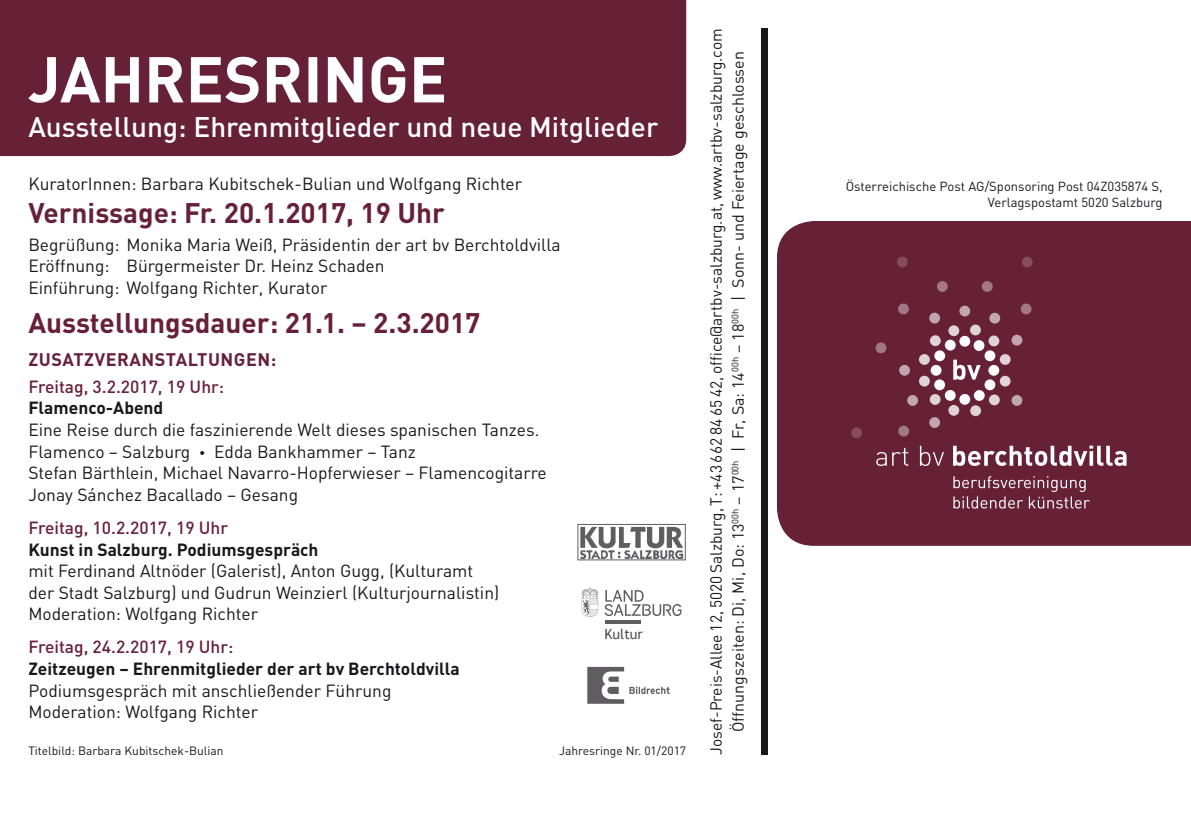
<style>
.page{position:relative;width:1191px;height:840px;background:#fff}
.page>*{position:absolute;margin:0;border:0;box-sizing:border-box;transform-origin:0 0}
.t1{font:700 28px "DIN";color:#672137}
.t2{font:500 28px "DIN";color:#fff}
.t3{font:700 18px "DIN";letter-spacing:.03em;color:#672137}
.t4{font:17.4px/21.6px "DIN";color:#1a171c}
.t5{font:700 17.4px "DIN";color:#1a171c}
.t6{font:500 17.4px "DIN";color:#672137}
.t7{font:16px/22px "DIN";color:#1a171c;text-align:center}
.t8{font:14px "Trebuchet MS";color:#000}
.t9{font:13px/16px "DIN";color:#1a171c;text-align:right}
.t10{font:12px "DIN";color:#1a171c}
.s1{font-size:12px}
</style>
<div class="page">
<div style="left:777px;top:221px;width:414px;height:324px;background:#672137"></div>
<div style="left:959px;top:335px;width:11px;height:11px;background:#fff;border-radius:50%"></div>
<div style="left:959px;top:394px;width:11px;height:10px;background:#fff;border-radius:50%"></div>
<div style="left:944px;top:390px;width:11px;height:10px;background:#fff;border-radius:50%"></div>
<div style="left:934px;top:379px;width:11px;height:11px;background:#fff;border-radius:50%"></div>
<div style="left:930px;top:364px;width:11px;height:11px;background:#fff;border-radius:50%"></div>
<div style="left:934px;top:350px;width:11px;height:11px;background:#fff;border-radius:50%"></div>
<div style="left:945px;top:339px;width:10px;height:11px;background:#fff;border-radius:50%"></div>
<div style="left:988px;top:364px;width:11px;height:11px;background:#fff;border-radius:50%"></div>
<div style="left:984px;top:350px;width:11px;height:11px;background:#fff;border-radius:50%"></div>
<div style="left:973px;top:340px;width:11px;height:11px;background:#fff;border-radius:50%"></div>
<svg style="left:970px;top:324px;width:11px;height:11px"></svg>
<div style="left:974px;top:390px;width:10px;height:10px;background:#fff;border-radius:50%"></div>
<div style="left:984px;top:379px;width:11px;height:11px;background:#fff;border-radius:50%"></div>
<svg style="left:981px;top:281px;width:11px;height:11px"></svg>
<div style="left:898px;top:303px;width:11px;height:11px;background:#a37886;border-radius:50%"></div>
<svg style="left:875px;top:342px;width:11px;height:11px"></svg>
<div style="left:929px;top:394px;width:11px;height:10px;background:#e0d2d7;border-radius:50%"></div>
<div style="left:919px;top:354px;width:10px;height:10px;background:#e0d2d7;border-radius:50%"></div>
<div style="left:930px;top:335px;width:10px;height:11px;background:#e0d2d7;border-radius:50%"></div>
<div style="left:999px;top:354px;width:11px;height:10px;background:#e0d2d7;border-radius:50%"></div>
<svg style="left:988px;top:335px;width:11px;height:11px"></svg>
<svg style="left:898px;top:425px;width:11px;height:11px"></svg>
<svg style="left:899px;top:364px;width:11px;height:11px"></svg>
<div style="left:929px;top:417px;width:11px;height:10px;background:#c2a6af;border-radius:50%"></div>
<svg style="left:929px;top:312px;width:11px;height:11px"></svg>
<svg style="left:1011px;top:334px;width:11px;height:11px"></svg>
<svg style="left:989px;top:312px;width:11px;height:11px"></svg>
<svg style="left:1021px;top:256px;width:11px;height:11px"></svg>
<div style="left:851px;top:427px;width:11px;height:11px;background:#844c5e;border-radius:50%"></div>
<svg style="left:948px;top:404px;width:11px;height:11px"></svg>
<div style="left:907px;top:395px;width:11px;height:10px;background:#c2a6af;border-radius:50%"></div>
<div style="left:1011px;top:395px;width:11px;height:10px;background:#c2a6af;border-radius:50%"></div>
<svg style="left:1020px;top:303px;width:11px;height:11px"></svg>
<svg style="left:948px;top:325px;width:11px;height:11px"></svg>
<div style="left:919px;top:375px;width:10px;height:11px;background:#e0d2d7;border-radius:50%"></div>
<svg style="left:959px;top:305px;width:11px;height:11px"></svg>
<svg style="left:999px;top:375px;width:11px;height:11px"></svg>
<div style="left:989px;top:394px;width:10px;height:11px;background:#e0d2d7;border-radius:50%"></div>
<div style="left:970px;top:405px;width:11px;height:11px;background:#e0d2d7;border-radius:50%"></div>
<div style="left:937px;top:281px;width:10px;height:11px;background:#a37886;border-radius:50%"></div>
<div style="left:897px;top:256px;width:10px;height:11px;background:#844c5e;border-radius:50%"></div>
<svg style="left:953px;top:359px;width:27px;height:20px"></svg>
<svg style="left:876px;top:452px;width:10px;height:13px"></svg>
<svg style="left:892px;top:447px;width:16px;height:18px"></svg>
<svg style="left:920px;top:445px;width:24px;height:20px"></svg>
<svg style="left:953px;top:445px;width:173px;height:20px"></svg>
<svg style="left:953px;top:476px;width:136px;height:32px;background:#814759"></svg>
<div style="left:761px;top:28px;width:7px;height:726px;background:#1a171c"></div>
<div style="left:0;top:0;width:686px;height:156px;background:#672137"></div>
<img style="left:580px;top:526px;width:103px;height:32px">
<svg style="left:587px;top:666px;width:82px;height:37px"></svg>
<svg style="left:581px;top:587px;width:17px;height:29px"></svg>
<hr style="left:605px;top:620px;width:35px;height:3px;background:#1a171c">
<svg style="left:604px;top:590px;width:77px;height:25px"></svg>
<svg style="left:28px;top:57px;width:416px;height:46px"></svg>
<h1 class="t2" style="left:28px;top:109px;width:631px">Ausstellung: Ehrenmitglieder und neue Mitglieder</h1>
<p class="t4" style="left:28px;top:173px;width:495px">KuratorInnen: Barbara Kubitschek-Bulian und Wolfgang Richter</p>
<h1 class="t1" style="left:28px;top:195px;width:418px">Vernissage: Fr. 20.1.2017, 19 Uhr</h1>
<p class="t4" style="left:28px;top:233px;width:534px">Begrüßung: Monika Maria Weiß, Präsidentin der art bv Berchtoldvilla<br>Eröffnung: Bürgermeister Dr. Heinz Schaden<br>Einführung: Wolfgang Richter, Kurator</p>
<h1 class="t1" style="left:28px;top:304px;width:453px">Ausstellungsdauer: 21.1. – 2.3.2017</h1>
<p class="t3" style="left:28px;top:347px;width:250px">ZUSATZVERANSTALTUNGEN:</p>
<p class="t6" style="left:28px;top:375px;width:197px">Freitag, 3.2.2017, 19 Uhr:</p>
<p class="t5" style="left:28px;top:396px;width:136px">Flamenco-Abend</p>
<p class="t4" style="left:28px;top:418px;width:520px">Eine Reise durch die faszinierende Welt dieses spanischen Tanzes.<br>Flamenco – Salzburg <span class="s1">•</span> Edda Bankhammer – Tanz<br>Stefan Bärthlein, Michael Navarro-Hopferwieser – Flamencogitarre Jonay Sánchez Bacallado – Gesang</p>
<p class="t6" style="left:28px;top:516px;width:201px">Freitag, 10.2.2017, 19 Uhr</p>
<p class="t5" style="left:28px;top:537px;width:292px">Kunst in Salzburg. Podiumsgespräch</p>
<p class="t4" style="left:28px;top:559px;width:472px">mit Ferdinand Altnöder (Galerist), Anton Gugg, (Kulturamt der Stadt Salzburg) und Gudrun Weinzierl (Kulturjournalistin)<br>Moderation: Wolfgang Richter</p>
<p class="t6" style="left:28px;top:635px;width:206px">Freitag, 24.2.2017, 19 Uhr:</p>
<p class="t5" style="left:28px;top:657px;width:433px">Zeitzeugen – Ehrenmitglieder der art bv Berchtoldvilla</p>
<p class="t4" style="left:28px;top:678px;width:364px">Podiumsgespräch mit anschließender Führung<br>Moderation: Wolfgang Richter</p>
<p class="t10" style="left:28px;top:742px;width:197px">Titelbild: Barbara Kubitschek-Bulian</p>
<p class="t10" style="left:559px;top:742px;width:129px">Jahresringe Nr. 01/2017</p>
<p class="t8" style="left:604px;top:625px;width:40px">Kultur</p>
<p class="t7" style="left:705px;top:754px;width:727px;rotate:-90deg">Josef-Preis-Allee 12, 5020 Salzburg, T: +43 662 84 65 42, office@artbv-salzburg.at, www.artbv-salzburg.com<br>Öffnungszeiten: Di, Mi, Do: 13<sup>00h</sup> – 17<sup>00h</sup> | Fr, Sa: 14<sup>00h</sup> – 18<sup>00h</sup> | Sonn- und Feiertage geschlossen</p>
<p class="t9" style="left:845px;top:178px;width:318px">Österreichische Post AG/Sponsoring Post 04Z035874 S,<br>Verlagspostamt 5020 Salzburg</p>
</div>
